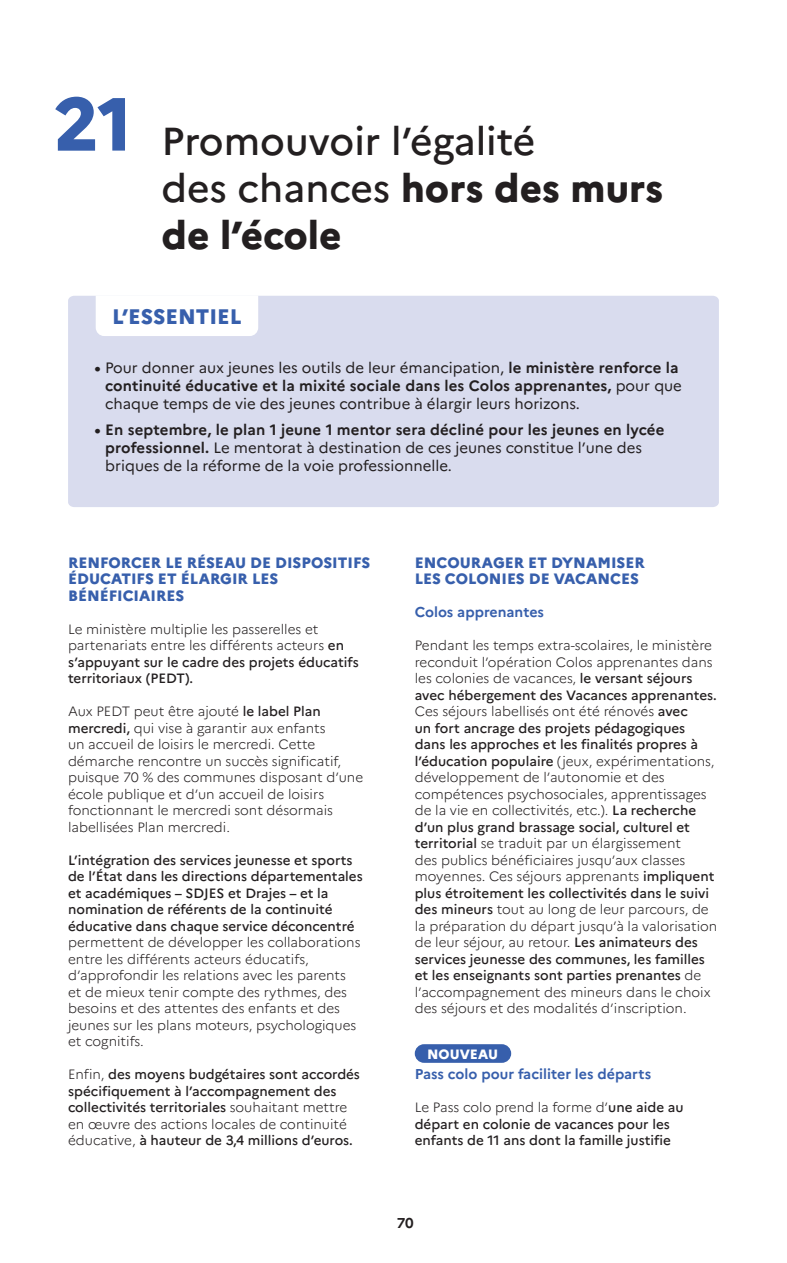
<style>
.page{position:relative;width:787px;height:1263px;background:#fff}
.page>*{position:absolute;margin:0;border:0;box-sizing:border-box;transform-origin:0 0}
.t1{font:500 39px/46.8px "Marianne";color:#231f20}
.t2{font:800 21px "Marianne";color:#375fac}
.t3{font:15px/18px "Marianne";color:#231f20}
.t4{font:800 15px/16.5px "Marianne";color:#375fac}
.t5{font:700 14.25px "Marianne";color:#375fac}
.t6{font:700 14.25px "Marianne";color:#231f20}
.t7{font:300 13.5px/16.5px "Marianne";color:#231f20}
.t8{font:500 13.5px/16.5px "Marianne";color:#231f20}
.t9{font:800 13.5px "Marianne";color:#fff}
.s1{font-weight:800;font-size:75px;color:#375fac}
.s2{font-weight:800}
.s3{font-weight:700}
.s4{font-weight:500}
.s5{font-weight:300}
</style>
<div class="page">
<div style="left:68px;top:296px;width:651px;height:211px;background:#d9dcee"></div>
<svg style="left:96px;top:296px;width:162px;height:40px"></svg>
<div style="left:415px;top:1044px;width:96px;height:19px;background:#375fac;border-radius:9px"></div>
<h1 class="t1" style="left:161px;top:115px;width:503px;text-indent:-107px"><span class="s1">21</span> Promouvoir l’égalité<br>des chances <span class="s2">hors des murs de l’école</span></h1>
<h2 class="t2" style="left:112px;top:300px;width:131px">L’ESSENTIEL</h2>
<p class="t3" style="left:105px;top:357px;width:578px;text-indent:-11px"><span class="s3">•</span> Pour donner aux jeunes les outils de leur émancipation, <span class="s3">le ministère renforce la continuité éducative et la mixité sociale dans les Colos apprenantes,</span> pour que chaque temps de vie des jeunes contribue à élargir leurs horizons.</p>
<p class="t3" style="left:105px;top:420px;width:560px;text-indent:-11px"><span class="s3">• En septembre, le plan 1 jeune 1 mentor sera décliné pour les jeunes en lycée professionnel.</span> Le mentorat à destination de ces jeunes constitue l’une des briques de la réforme de la voie professionnelle.</p>
<p class="t4" style="left:68px;top:553px;width:304px">RENFORCER LE RÉSEAU DE DISPOSITIFS<br>ÉDUCATIFS ET ÉLARGIR LES<br>BÉNÉFICIAIRES</p>
<p class="t7" style="left:68px;top:620px;width:292px">Le ministère multiplie les passerelles et partenariats entre les différents acteurs <span class="s4">en s’appuyant sur le cadre des projets éducatifs territoriaux (PEDT).</span></p>
<p class="t7" style="left:68px;top:702px;width:297px">Aux PEDT peut être ajouté <span class="s4">le label Plan mercredi,</span> qui vise à garantir aux enfants<br>un accueil de loisirs le mercredi. Cette démarche rencontre un succès significatif, puisque 70 % des communes disposant d’une école publique et d’un accueil de loisirs fonctionnant le mercredi sont désormais labellisées Plan mercredi.</p>
<p class="t8" style="left:68px;top:851px;width:296px">L’intégration des services jeunesse et sports de l’État dans les directions départementales et académiques – SDJES et Drajes – et la nomination de référents de la continuité éducative dans chaque service déconcentré</p>
<p class="t7" style="left:68px;top:933px;width:294px">permettent de développer les collaborations entre les différents acteurs éducatifs, d’approfondir les relations avec les parents et de mieux tenir compte des rythmes, des besoins et des attentes des enfants et des jeunes sur les plans moteurs, psychologiques et cognitifs.</p>
<p class="t8" style="left:68px;top:1065px;width:293px"><span class="s5">Enfin,</span> des moyens budgétaires sont accordés spécifiquement à l’accompagnement des collectivités territoriales <span class="s5">souhaitant mettre en œuvre des actions locales de continuité éducative,</span> à hauteur de 3,4 millions d’euros.</p>
<p class="t4" style="left:415px;top:553px;width:232px">ENCOURAGER ET DYNAMISER<br>LES COLONIES DE VACANCES</p>
<p class="t5" style="left:415px;top:601px;width:131px">Colos apprenantes</p>
<p class="t7" style="left:415px;top:636px;width:304px">Pendant les temps extra-scolaires, le ministère reconduit l’opération Colos apprenantes dans les colonies de vacances, <span class="s4">le versant séjours avec hébergement des Vacances apprenantes.<br></span>Ces séjours labellisés ont été rénovés <span class="s4">avec<br>un fort ancrage des projets pédagogiques dans les approches et les finalités propres à l’éducation populaire</span> (jeux, expérimentations, développement de l’autonomie et des compétences psychosociales, apprentissages de la vie en collectivités, etc.). <span class="s4">La recherche d’un plus grand brassage social, culturel et territorial</span> se traduit par un élargissement<br>des publics bénéficiaires jusqu’aux classes moyennes. Ces séjours apprenants <span class="s4">impliquent plus étroitement les collectivités dans le suivi des mineurs</span> tout au long de leur parcours, de la préparation du départ jusqu’à la valorisation de leur séjour, au retour. <span class="s4">Les animateurs des services jeunesse des communes, les familles et les enseignants sont parties prenantes</span> de l’accompagnement des mineurs dans le choix des séjours et des modalités d’inscription.</p>
<p class="t9" style="left:427px;top:1043px;width:73px">NOUVEAU</p>
<p class="t5" style="left:415px;top:1063px;width:238px">Pass colo pour faciliter les départs</p>
<p class="t8" style="left:415px;top:1098px;width:270px"><span class="s5">Le Pass colo prend la forme d’</span>une aide au départ en colonie de vacances pour les enfants de 11 ans dont la famille justifie</p>
<p class="t6" style="left:397px;top:1212px;width:18px">70</p>
</div>
